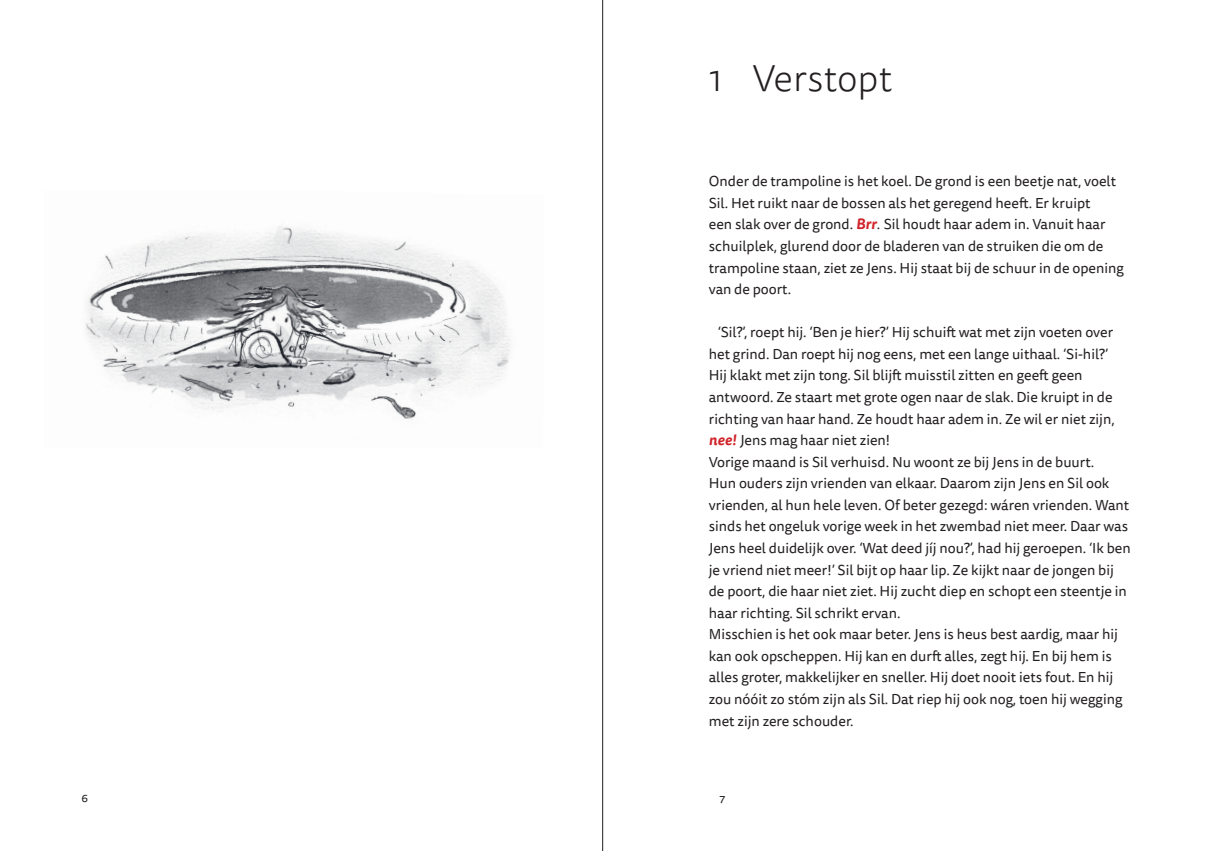
<style>
.page{position:relative;width:1205px;height:851px;background:#fff}
.page>*{position:absolute;margin:0;border:0;box-sizing:border-box;transform-origin:0 0}
.t1{font:300 37.5px "Tisa Sans Pro";color:#231f20}
.t2{font:14.38px/21.6px "Tisa Sans Pro";color:#231f20}
.t3{font:11.25px "Tisa Sans Pro";color:#231f20}
.s1{font-weight:700;font-style:italic;font-size:14.75px;color:#d1232a}
</style>
<div class="page">
<hr style="left:602px;top:0;width:1px;height:850px;background:#231f20">
<img style="left:85px;top:226px;width:426px;height:193px">
<p class="t3" style="left:81px;top:790px;width:8px">6</p>
<h1 class="t1" style="left:709px;top:54px;width:185px">1 Verstopt</h1>
<p class="t2" style="left:709px;top:171px;width:416px">Onder de trampoline is het koel. De grond is een beetje nat, voelt Sil. Het ruikt naar de bossen als het geregend heeft. Er kruipt<br>een slak over de grond. <span class="s1">Brr</span>. Sil houdt haar adem in. Vanuit haar schuilplek, glurend door de bladeren van de struiken die om de trampoline staan, ziet ze Jens. Hij staat bij de schuur in de opening van de poort.</p>
<p class="t2" style="left:709px;top:322px;width:423px;text-indent:9px">‘Sil?’, roept hij. ‘Ben je hier?’ Hij schuift wat met zijn voeten over het grind. Dan roept hij nog eens, met een lange uithaal. ‘Si-hil?’<br>Hij klakt met zijn tong. Sil blijft muisstil zitten en geeft geen antwoord. Ze staart met grote ogen naar de slak. Die kruipt in de richting van haar hand. Ze houdt haar adem in. Ze wil er niet zijn, <span class="s1">nee!</span> Jens mag haar niet zien!<br>Vorige maand is Sil verhuisd. Nu woont ze bij Jens in de buurt.<br>Hun ouders zijn vrienden van elkaar. Daarom zijn Jens en Sil ook vrienden, al hun hele leven. Of beter gezegd: wáren vrienden. Want sinds het ongeluk vorige week in het zwembad niet meer. Daar was Jens heel duidelijk over. ‘Wat deed jíj nou?’, had hij geroepen. ‘Ik ben je vriend niet meer!’ Sil bijt op haar lip. Ze kijkt naar de jongen bij de poort, die haar niet ziet. Hij zucht diep en schopt een steentje in haar richting. Sil schrikt ervan.<br>Misschien is het ook maar beter. Jens is heus best aardig, maar hij kan ook opscheppen. Hij kan en durft alles, zegt hij. En bij hem is alles groter, makkelijker en sneller. Hij doet nooit iets fout. En hij zou nóóit zo stóm zijn als Sil. Dat riep hij ook nog, toen hij wegging met zijn zere schouder.</p>
<p class="t3" style="left:719px;top:790px;width:7px">7</p>
</div>
